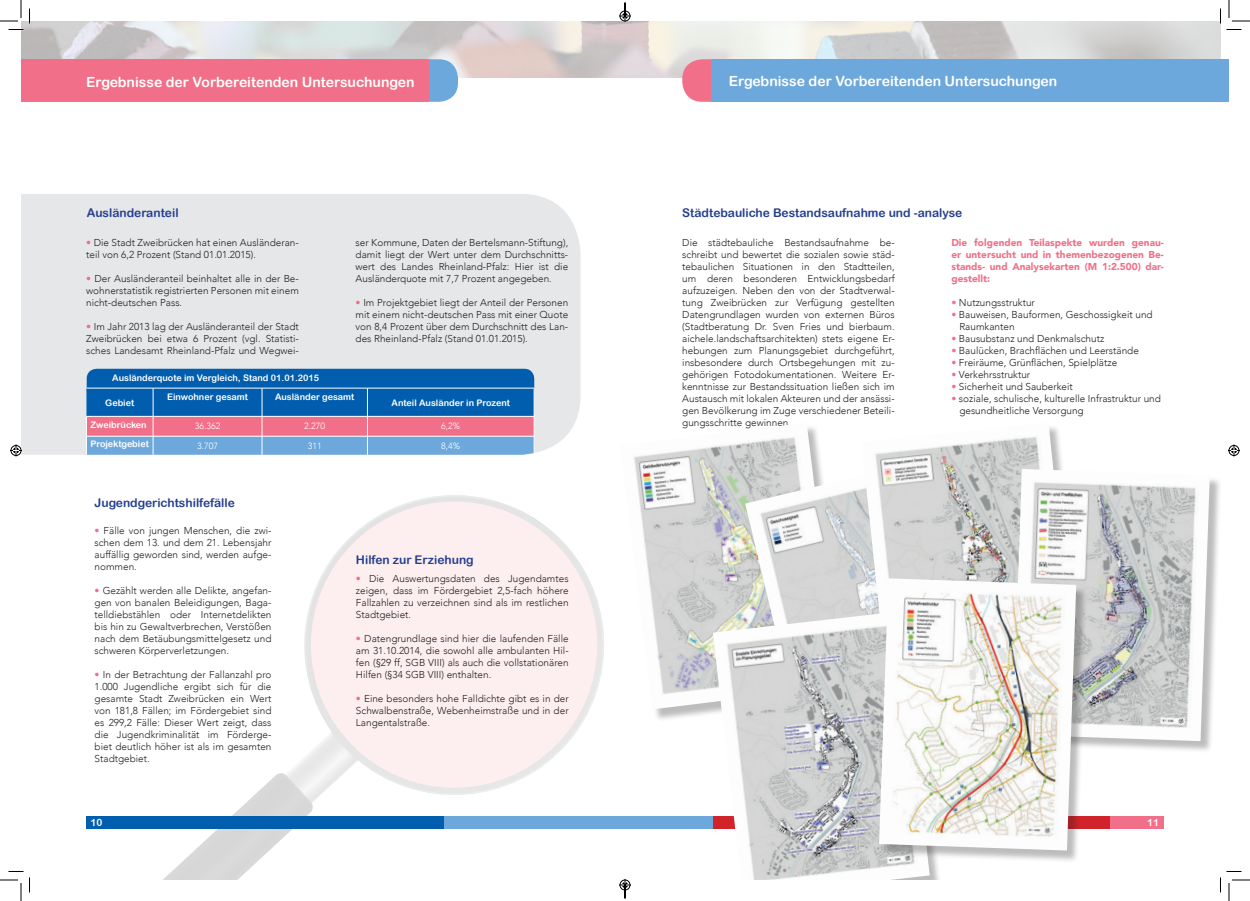
<style>
.page{position:relative;width:1250px;height:901px;background:#fff}
.page>*{position:absolute;margin:0;border:0;box-sizing:border-box;transform-origin:0 0}
.t1{font:14px "Arial Rounded MT Bold";color:#fff}
.t2{font:12px "Arial Rounded MT Bold";color:#253f8e}
.t3{font:300 10px/12px "Avenir";color:#231f20;text-align:justify}
.t4{font:900 10px/12px "Avenir";color:#f16f88;text-align:justify}
.t5{font:10px "Arial Rounded MT Bold";color:#fff}
.t6{font:9px "Arial Rounded MT Bold";color:#fff}
.t7{font:300 9px "Avenir";color:#fff}
.s1{color:#f16f88}
</style>
<div class="page">
<div style="left:21px;top:194px;width:559px;height:261px;background:#e6e7e9"></div>
<svg style="left:86px;top:369px;width:449px;height:86px;background:#5778b2"></svg>
<svg style="left:304px;top:495px;width:300px;height:300px"></svg>
<svg style="left:163px;top:729px;width:197px;height:151px"></svg>
<div style="left:86px;top:816px;width:363px;height:13px;background:#015dad"></div>
<div style="left:444px;top:816px;width:399px;height:13px;background:#6ca8db"></div>
<div style="left:713px;top:816px;width:399px;height:13px;background:#d1232a"></div>
<div style="left:1110px;top:816px;width:53px;height:13px;background:#f16f88"></div>
<img style="left:21px;top:21px;width:1199px;height:57px">
<svg style="left:682px;top:59px;width:30px;height:43px"></svg>
<div style="left:712px;top:59px;width:517px;height:43px;background:#6ca8db"></div>
<svg style="left:428px;top:59px;width:30px;height:43px"></svg>
<div style="left:21px;top:59px;width:407px;height:43px;background:#f16f88"></div>
<div style="left:311px;top:501px;width:286px;height:287px;background:#fdefef;border-radius:50%"></div>
<div style="left:622px;top:425px;width:229px;height:297px;background:#231f20;opacity:.3"></div>
<img style="left:622px;top:425px;width:217px;height:284px">
<img style="left:745px;top:460px;width:116px;height:151px">
<img style="left:861px;top:427px;width:201px;height:184px">
<img style="left:713px;top:611px;width:216px;height:269px">
<div style="left:1014px;top:470px;width:208px;height:283px;background:#231f20;opacity:.3"></div>
<img style="left:1012px;top:469px;width:197px;height:272px">
<div style="left:880px;top:580px;width:208px;height:283px;background:#231f20;opacity:.3"></div>
<img style="left:879px;top:578px;width:197px;height:272px">
<svg style="left:0;top:0;width:30px;height:30px"></svg>
<svg style="left:0;top:871px;width:30px;height:30px"></svg>
<svg style="left:1219px;top:0;width:31px;height:30px"></svg>
<svg style="left:1220px;top:871px;width:30px;height:30px"></svg>
<svg style="left:10px;top:444px;width:12px;height:12px"></svg>
<svg style="left:1228px;top:444px;width:12px;height:12px"></svg>
<svg style="left:619px;top:3px;width:12px;height:19px"></svg>
<svg style="left:619px;top:879px;width:12px;height:19px"></svg>
<h1 class="t1" style="left:86px;top:74px;width:330px">Ergebnisse der Vorbereitenden Untersuchungen</h1>
<h1 class="t1" style="left:729px;top:72px;width:330px">Ergebnisse der Vorbereitenden Untersuchungen</h1>
<p class="t2" style="left:87px;top:205px;width:93px">Ausländeranteil</p>
<p class="t2" style="left:682px;top:205px;width:282px">Städtebauliche Bestandsaufnahme und -analyse</p>
<p class="t3" style="left:86px;top:236px;width:214px"><span class="s1">•</span> Die Stadt Zweibrücken hat einen Ausländeran&shy;teil von 6,2 Prozent (Stand 01.01.2015).</p>
<p class="t3" style="left:86px;top:272px;width:214px"><span class="s1">•</span> Der Ausländeranteil beinhaltet alle in der Be&shy;wohnerstatistik registrierten Personen mit einem nicht-deutschen Pass.</p>
<p class="t3" style="left:86px;top:320px;width:214px"><span class="s1">•</span> Im Jahr 2013 lag der Ausländeranteil der Stadt Zweibrücken bei etwa 6 Prozent (vgl. Statisti&shy;sches Landesamt Rheinland-Pfalz und Wegwei-</p>
<p class="t3" style="left:355px;top:236px;width:214px">ser Kommune, Daten der Bertelsmann-Stiftung), damit liegt der Wert unter dem Durchschnitts&shy;wert des Landes Rheinland-Pfalz: Hier ist die Ausländerquote mit 7,7 Prozent angegeben.</p>
<p class="t3" style="left:355px;top:296px;width:214px"><span class="s1">•</span> Im Projektgebiet liegt der Anteil der Personen mit einem nicht-deutschen Pass mit einer Quote von 8,4 Prozent über dem Durchschnitt des Lan&shy;des Rheinland-Pfalz (Stand 01.01.2015).</p>
<p class="t6" style="left:112px;top:373px;width:208px">Ausländerquote im Vergleich, Stand 01.01.2015</p>
<p class="t6" style="left:105px;top:397px;width:30px">Gebiet</p>
<p class="t6" style="left:167px;top:392px;width:83px">Einwohner gesamt</p>
<p class="t6" style="left:275px;top:392px;width:81px">Ausländer gesamt</p>
<p class="t6" style="left:391px;top:397px;width:120px">Anteil Ausländer in Prozent</p>
<p class="t6" style="left:90px;top:419px;width:58px">Zweibrücken</p>
<p class="t7" style="left:195px;top:420px;width:27px">36.362</p>
<p class="t7" style="left:304px;top:420px;width:23px">2.270</p>
<p class="t7" style="left:441px;top:420px;width:21px">6,2%</p>
<p class="t6" style="left:90px;top:439px;width:60px">Projektgebiet</p>
<p class="t7" style="left:197px;top:440px;width:23px">3.707</p>
<p class="t7" style="left:308px;top:440px;width:16px">311</p>
<p class="t7" style="left:441px;top:440px;width:21px">8,4%</p>
<p class="t2" style="left:95px;top:495px;width:142px">Jugendgerichtshilfefälle</p>
<p class="t3" style="left:95px;top:524px;width:178px"><span class="s1">•</span> Fälle von jungen Menschen, die zwi&shy;schen dem 13. und dem 21. Lebensjahr auffällig geworden sind, werden aufge&shy;nommen.</p>
<p class="t3" style="left:95px;top:584px;width:178px"><span class="s1">•</span> Gezählt werden alle Delikte, angefan&shy;gen von banalen Beleidigungen, Baga&shy;telldiebstählen oder Internetdelikten bis hin zu Gewaltverbrechen, Verstößen nach dem Betäubungsmittelgesetz und schweren Körperverletzungen.</p>
<p class="t3" style="left:95px;top:668px;width:178px"><span class="s1">•</span> In der Betrachtung der Fallanzahl pro 1.000 Jugendliche ergibt sich für die gesamte Stadt Zweibrücken ein Wert von 181,8 Fällen; im Fördergebiet sind es 299,2 Fälle: Dieser Wert zeigt, dass die Jugendkriminalität im Förderge&shy;biet deutlich höher ist als im gesamten Stadtgebiet.</p>
<p class="t2" style="left:356px;top:553px;width:119px">Hilfen zur Erziehung</p>
<p class="t3" style="left:356px;top:572px;width:214px"><span class="s1">•</span> Die Auswertungsdaten des Jugendamtes zeigen, dass im Fördergebiet 2,5-fach höhere Fallzahlen zu verzeichnen sind als im restlichen Stadtgebiet.</p>
<p class="t3" style="left:356px;top:632px;width:214px"><span class="s1">•</span> Datengrundlage sind hier die laufenden Fälle am 31.10.2014, die sowohl alle ambulanten Hil&shy;fen (§29 ff, SGB VIII) als auch die vollstationären Hilfen (§34 SGB VIII) enthalten.</p>
<p class="t3" style="left:356px;top:692px;width:214px"><span class="s1">•</span> Eine besonders hohe Falldichte gibt es in der Schwalbenstraße, Webenheimstraße und in der Langentalstraße.</p>
<p class="t3" style="left:682px;top:236px;width:214px">Die städtebauliche Bestandsaufnahme be&shy;schreibt und bewertet die sozialen sowie städ&shy;tebaulichen Situationen in den Stadtteilen, um deren besonderen Entwicklungsbedarf aufzuzeigen. Neben den von der Stadtverwal&shy;tung Zweibrücken zur Verfügung gestellten Datengrundlagen wurden von externen Büros (Stadtberatung Dr. Sven Fries und bierbaum. aichele.landschaftsarchitekten) stets eigene Er&shy;hebungen zum Planungsgebiet durchgeführt, insbesondere durch Ortsbegehungen mit zu&shy;gehörigen Fotodokumentationen. Weitere Er&shy;kenntnisse zur Bestandssituation ließen sich im Austausch mit lokalen Akteuren und der ansässi&shy;gen Bevölkerung im Zuge verschiedener Beteili&shy;gungsschritte gewinnen.</p>
<p class="t4" style="left:951px;top:236px;width:214px">Die folgenden Teilaspekte wurden genau&shy;er untersucht und in themenbezogenen Be&shy;stands- und Analysekarten (M 1:2.500) dar&shy;gestellt:</p>
<p class="t3" style="left:951px;top:296px;width:85px"><span class="s1">•</span> Nutzungsstruktur</p>
<p class="t3" style="left:959px;top:308px;width:195px;text-indent:-8px"><span class="s1">•</span> Bauweisen, Bauformen, Geschossigkeit und<br>Raumkanten</p>
<p class="t3" style="left:951px;top:332px;width:154px"><span class="s1">•</span> Bausubstanz und Denkmalschutz</p>
<p class="t3" style="left:951px;top:344px;width:189px"><span class="s1">•</span> Baulücken, Brachflächen und Leerstände</p>
<p class="t3" style="left:951px;top:356px;width:167px"><span class="s1">•</span> Freiräume, Grünflächen, Spielplätze</p>
<p class="t3" style="left:951px;top:368px;width:80px"><span class="s1">•</span> Verkehrsstruktur</p>
<p class="t3" style="left:951px;top:380px;width:123px"><span class="s1">•</span> Sicherheit und Sauberkeit</p>
<p class="t3" style="left:959px;top:392px;width:203px;text-indent:-8px"><span class="s1">•</span> soziale, schulische, kulturelle Infrastruktur und gesundheitliche Versorgung</p>
<p class="t5" style="left:91px;top:817px;width:13px">10</p>
<p class="t5" style="left:1147px;top:817px;width:13px">11</p>
</div>
